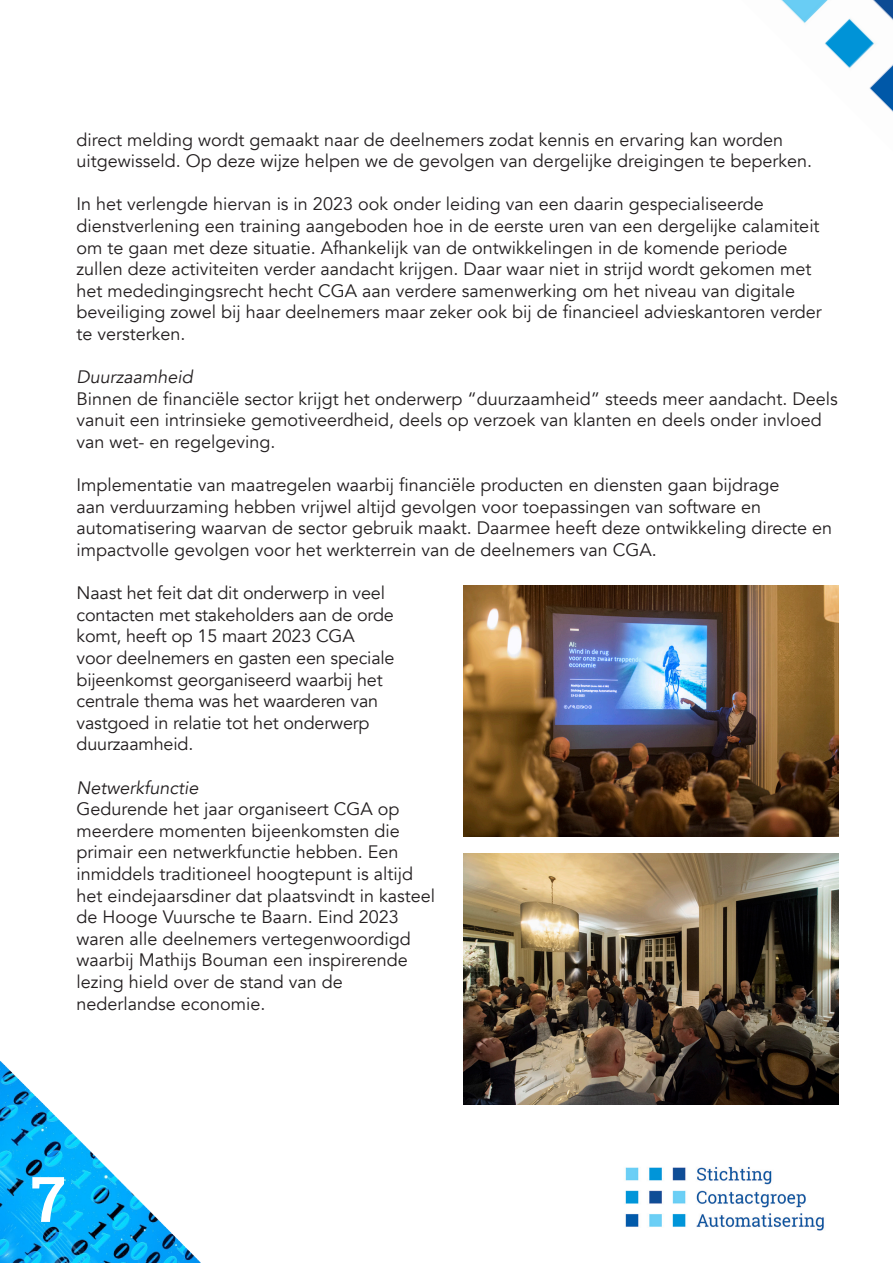
<style>
.page{position:relative;width:893px;height:1263px;background:#fff}
.page>*{position:absolute;margin:0;border:0;box-sizing:border-box;transform-origin:0 0}
.t1{font:700 63px "Roboto Slab";color:#fff}
.t2{font:18px/21.6px "Avenir";color:#231f20}
.t3{font:italic 18px "Avenir";color:#231f20}
</style>
<div class="page">
<img style="left:625px;top:1166px;width:199px;height:65px">
<img style="left:0;top:1061px;width:201px;height:202px">
<img style="left:781px;top:0;width:112px;height:112px">
<img style="left:463px;top:586px;width:376px;height:250px">
<img style="left:463px;top:853px;width:376px;height:251px">
<p class="t2" style="left:77px;top:129px;width:737px">direct melding wordt gemaakt naar de deelnemers zodat kennis en ervaring kan worden uitgewisseld. Op deze wijze helpen we de gevolgen van dergelijke dreigingen te beperken.</p>
<p class="t2" style="left:77px;top:194px;width:747px">In het verlengde hiervan is in 2023 ook onder leiding van een daarin gespecialiseerde dienstverlening een training aangeboden hoe in de eerste uren van een dergelijke calamiteit om te gaan met deze situatie. Afhankelijk van de ontwikkelingen in de komende periode zullen deze activiteiten verder aandacht krijgen. Daar waar niet in strijd wordt gekomen met het mededingingsrecht hecht CGA aan verdere samenwerking om het niveau van digitale beveiliging zowel bij haar deelnemers maar zeker ook bij de financieel advieskantoren verder te versterken.</p>
<p class="t3" style="left:77px;top:366px;width:118px">Duurzaamheid</p>
<p class="t2" style="left:77px;top:388px;width:763px">Binnen de financiële sector krijgt het onderwerp “duurzaamheid” steeds meer aandacht. Deels vanuit een intrinsieke gemotiveerdheid, deels op verzoek van klanten en deels onder invloed van wet- en regelgeving.</p>
<p class="t2" style="left:77px;top:474px;width:757px">Implementatie van maatregelen waarbij financiële producten en diensten gaan bijdrage<br>aan verduurzaming hebben vrijwel altijd gevolgen voor toepassingen van software en automatisering waarvan de sector gebruik maakt. Daarmee heeft deze ontwikkeling directe en impactvolle gevolgen voor het werkterrein van de deelnemers van CGA.</p>
<p class="t2" style="left:77px;top:582px;width:320px">Naast het feit dat dit onderwerp in veel contacten met stakeholders aan de orde komt, heeft op 15 maart 2023 CGA voor deelnemers en gasten een speciale bijeenkomst georganiseerd waarbij het centrale thema was het waarderen van vastgoed in relatie tot het onderwerp duurzaamheid.</p>
<p class="t3" style="left:77px;top:777px;width:123px">Netwerkfunctie</p>
<p class="t2" style="left:77px;top:798px;width:360px">Gedurende het jaar organiseert CGA op meerdere momenten bijeenkomsten die primair een netwerkfunctie hebben. Een inmiddels traditioneel hoogtepunt is altijd het eindejaarsdiner dat plaatsvindt in kasteel de Hooge Vuursche te Baarn. Eind 2023 waren alle deelnemers vertegenwoordigd waarbij Mathijs Bouman een inspirerende lezing hield over de stand van de nederlandse economie.</p>
<h1 class="t1" style="left:31px;top:1156px;width:36px">7</h1>
</div>
